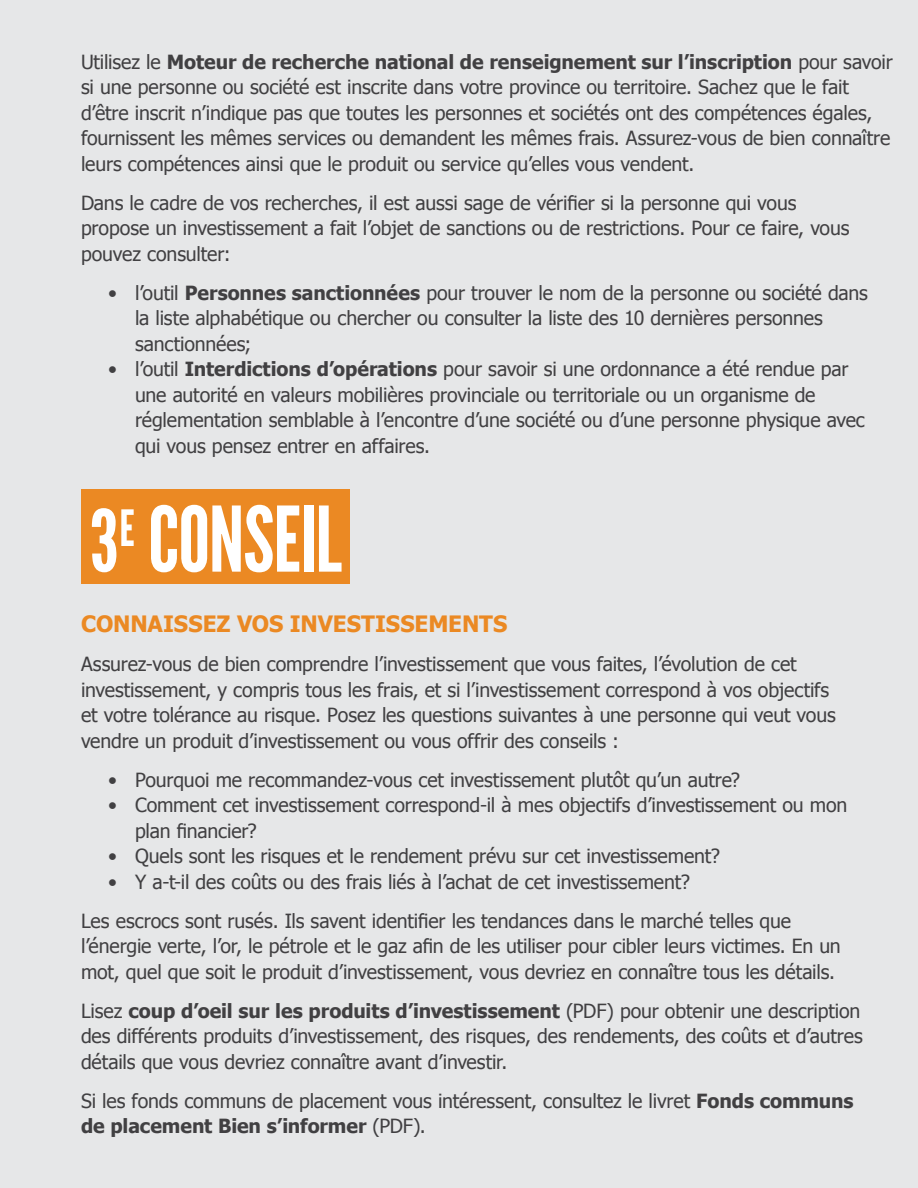
<style>
.page{position:relative;width:918px;height:1188px;background:#e6e7e8}
.page>*{position:absolute;margin:0;border:0;box-sizing:border-box;transform-origin:0 0}
.t1{font:90px "League Gothic";color:#fff}
.t2{font:700 22.5px "Tahoma";color:#eb8923}
.t3{font:19.5px/25.5px "Tahoma";letter-spacing:-.005em;color:#414042}
.s1{font-weight:700}
.s2{font-size:85.5px}
</style>
<div class="page">
<div style="left:81px;top:489px;width:268px;height:95px;background:#eb8923"></div>
<p class="t3" style="left:81px;top:48px;width:813px">Utilisez le <span class="s1">Moteur de recherche national de renseignement sur l’inscription</span> pour savoir si une personne ou société est inscrite dans votre province ou territoire. Sachez que le fait d’être inscrit n’indique pas que toutes les personnes et sociétés ont des compétences égales, fournissent les mêmes services ou demandent les mêmes frais. Assurez-vous de bien connaître leurs compétences ainsi que le produit ou service qu’elles vous vendent.</p>
<p class="t3" style="left:81px;top:189px;width:770px">Dans le cadre de vos recherches, il est aussi sage de vérifier si la personne qui vous propose un investissement a fait l’objet de sanctions ou de restrictions. Pour ce faire, vous pouvez consulter:</p>
<p class="t3" style="left:135px;top:279px;width:734px;text-indent:-27px">• l’outil <span class="s1">Personnes sanctionnées</span> pour trouver le nom de la personne ou société dans la liste alphabétique ou chercher ou consulter la liste des 10 dernières personnes sanctionnées;</p>
<p class="t3" style="left:135px;top:356px;width:731px;text-indent:-27px">• l’outil <span class="s1">Interdictions d’opérations</span> pour savoir si une ordonnance a été rendue par une autorité en valeurs mobilières provinciale ou territoriale ou un organisme de réglementation semblable à l’encontre d’une société ou d’une personne physique avec qui vous pensez entrer en affaires.</p>
<h1 class="t1" style="left:90px;top:488px;width:87px"><span class="s2">3</span><sup>E</sup>CONSEIL</h1>
<p class="t2" style="left:81px;top:610px;width:428px">CONNAISSEZ VOS INVESTISSEMENTS</p>
<p class="t3" style="left:81px;top:651px;width:756px">Assurez-vous de bien comprendre l’investissement que vous faites, l’évolution de cet investissement, y compris tous les frais, et si l’investissement correspond à vos objectifs et votre tolérance au risque. Posez les questions suivantes à une personne qui veut vous vendre un produit d’investissement ou vous offrir des conseils :</p>
<p class="t3" style="left:108px;top:766px;width:634px">• Pourquoi me recommandez-vous cet investissement plutôt qu’un autre?</p>
<p class="t3" style="left:135px;top:792px;width:714px;text-indent:-27px">• Comment cet investissement correspond-il à mes objectifs d’investissement ou mon plan financier?</p>
<p class="t3" style="left:108px;top:843px;width:614px">• Quels sont les risques et le rendement prévu sur cet investissement?</p>
<p class="t3" style="left:81px;top:862px;width:712px;line-height:39px;text-indent:27px">• Y a-t-il des coûts ou des frais liés à l’achat de cet investissement?<br>Les escrocs sont rusés. Ils savent identifier les tendances dans le marché telles que</p>
<p class="t3" style="left:81px;top:933px;width:761px">l’énergie verte, l’or, le pétrole et le gaz afin de les utiliser pour cibler leurs victimes. En un mot, quel que soit le produit d’investissement, vous devriez en connaître tous les détails.</p>
<p class="t3" style="left:81px;top:997px;width:783px">Lisez <span class="s1">coup d’oeil sur les produits d’investissement</span> (PDF) pour obtenir une description des différents produits d’investissement, des risques, des rendements, des coûts et d’autres détails que vous devriez connaître avant d’investir.</p>
<p class="t3" style="left:81px;top:1087px;width:774px">Si les fonds communs de placement vous intéressent, consultez le livret <span class="s1">Fonds communs de placement Bien s’informer</span> (PDF).</p>
</div>
